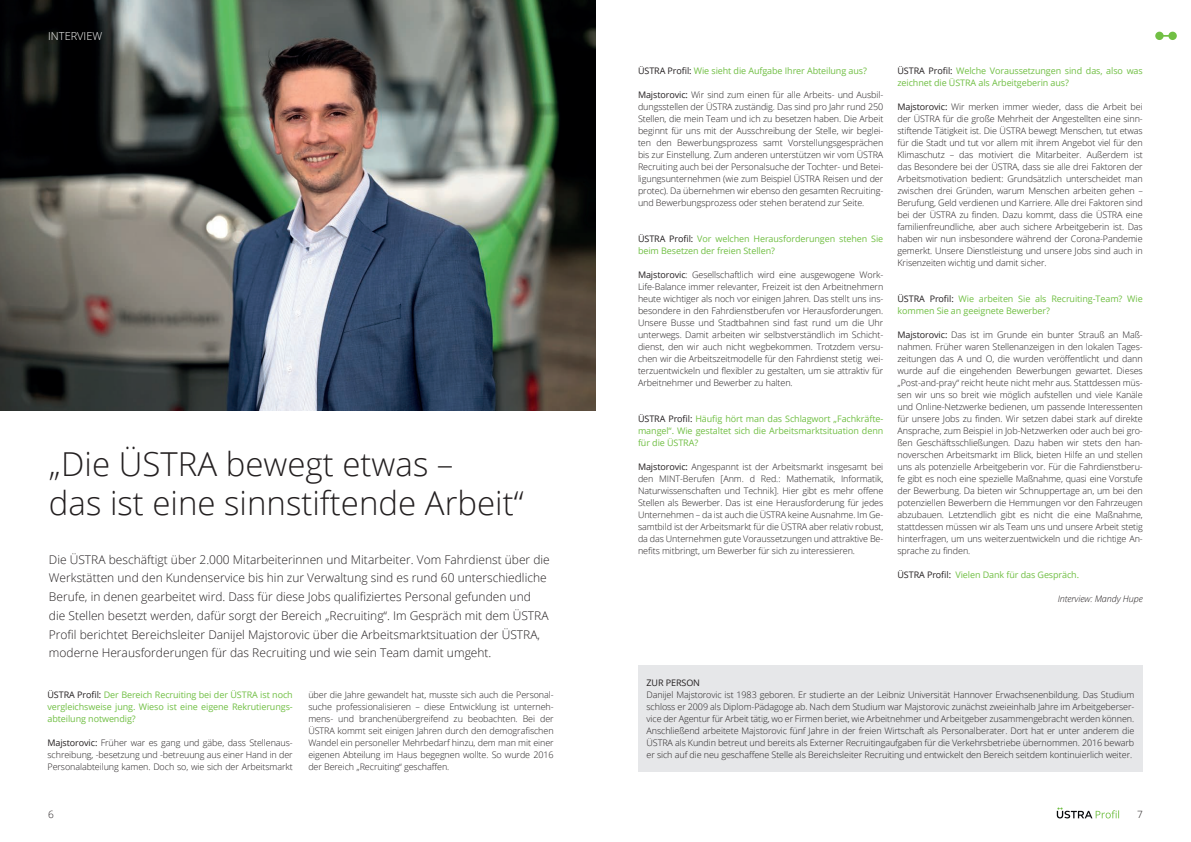
<style>
.page{position:relative;width:1191px;height:842px;background:#fff}
.page>*{position:absolute;margin:0;border:0;box-sizing:border-box;transform-origin:0 0}
.t1{font:300 33px/39px "Open Sans";color:#231f20}
.t2{font:300 12px/18.7px "Open Sans";color:#231f20}
.t3{font:300 11px "Open Sans";color:#fff}
.t4{font:300 10px "Open Sans";color:#231f20}
.t5{font:300 9px/12px "Open Sans";letter-spacing:-.01em;color:#231f20;text-align:justify}
.t6{font:9px/12px "Open Sans";letter-spacing:-.01em;color:#71bf44}
.t7{font:italic 300 9px "Open Sans";letter-spacing:-.01em;color:#231f20}
.t8{font:9px "Open Sans";letter-spacing:-.01em;color:#231f20}
.s1{color:#231f20}
.s2{font-weight:400}
</style>
<div class="page">
<svg style="left:1056px;top:807px;width:63px;height:11px"></svg>
<svg style="left:1155px;top:32px;width:21px;height:8px"></svg>
<div style="left:638px;top:665px;width:504px;height:107px;background:#e6e7e9"></div>
<img style="left:0;top:0;width:595px;height:410px">
<p class="t3" style="left:48px;top:29px;width:56px">INTERVIEW</p>
<h1 class="t1" style="left:49px;top:443px;width:476px">„Die ÜSTRA bewegt etwas –<br>das ist eine sinnstiftende Arbeit“</h1>
<p class="t2" style="left:49px;top:550px;width:502px">Die ÜSTRA beschäftigt über 2.000 Mitarbeiterinnen und Mitarbeiter. Vom Fahrdienst über die Werkstätten und den Kundenservice bis hin zur Verwaltung sind es rund 60 unterschiedliche Berufe, in denen gearbeitet wird. Dass für diese Jobs qualifiziertes Personal gefunden und die Stellen besetzt werden, dafür sorgt der Bereich „Recruiting“. Im Gespräch mit dem ÜSTRA Profil berichtet Bereichsleiter Danijel Majstorovic über die Arbeitsmarktsituation der ÜSTRA, moderne Herausforderungen für das Recruiting und wie sein Team damit umgeht.</p>
<p class="t6" style="left:47px;top:689px;width:247px;text-align:justify"><span class="s1">ÜSTRA Profil:</span> Der Bereich Recruiting bei der ÜSTRA ist noch vergleichsweise jung. Wieso ist eine eigene Rekrutierungs&shy;abteilung notwendig?</p>
<p class="t5" style="left:47px;top:737px;width:247px"><span class="s2">Majstorovic:</span> Früher war es gang und gäbe, dass Stellenaus&shy;schreibung, -besetzung und -betreuung aus einer Hand in der Personalabteilung kamen. Doch so, wie sich der Arbeitsmarkt</p>
<p class="t5" style="left:308px;top:689px;width:247px">über die Jahre gewandelt hat, musste sich auch die Personal&shy;suche professionalisieren – diese Entwicklung ist unterneh&shy;mens- und branchenübergreifend zu beobachten. Bei der ÜSTRA kommt seit einigen Jahren durch den demografischen Wandel ein personeller Mehrbedarf hinzu, dem man mit einer eigenen Abteilung im Haus begegnen wollte. So wurde 2016 der Bereich „Recruiting“ geschaffen.</p>
<p class="t6" style="left:638px;top:65px;width:230px"><span class="s1">ÜSTRA Profil:</span> Wie sieht die Aufgabe Ihrer Abteilung aus?</p>
<p class="t5" style="left:638px;top:89px;width:247px"><span class="s2">Majstorovic:</span> Wir sind zum einen für alle Arbeits- und Ausbil&shy;dungsstellen der ÜSTRA zuständig. Das sind pro Jahr rund 250<br>Stellen, die mein Team und ich zu besetzen haben. Die Arbeit beginnt für uns mit der Ausschreibung der Stelle, wir beglei&shy;ten den Bewerbungsprozess samt Vorstellungsgesprächen bis zur Einstellung. Zum anderen unterstützen wir vom ÜSTRA Recruiting auch bei der Personalsuche der Tochter- und Betei&shy;ligungsunternehmen (wie zum Beispiel ÜSTRA Reisen und der protec). Da übernehmen wir ebenso den gesamten Recruiting&shy;und Bewerbungsprozess oder stehen beratend zur Seite.</p>
<p class="t6" style="left:638px;top:233px;width:247px"><span class="s1">ÜSTRA Profil:</span> Vor welchen Herausforderungen stehen Sie beim Besetzen der freien Stellen?</p>
<p class="t5" style="left:638px;top:269px;width:247px"><span class="s2">Majstorovic</span>: Gesellschaftlich wird eine ausgewogene Work-Life-Balance immer relevanter, Freizeit ist den Arbeitnehmern heute wichtiger als noch vor einigen Jahren. Das stellt uns ins&shy;besondere in den Fahrdienstberufen vor Herausforderungen.<br>Unsere Busse und Stadtbahnen sind fast rund um die Uhr unterwegs. Damit arbeiten wir selbstverständlich im Schicht&shy;dienst, den wir auch nicht wegbekommen. Trotzdem versu&shy;chen wir die Arbeitszeitmodelle für den Fahrdienst stetig wei&shy;terzuentwickeln und flexibler zu gestalten, um sie attraktiv für Arbeitnehmer und Bewerber zu halten.</p>
<p class="t6" style="left:638px;top:413px;width:247px;text-align:justify"><span class="s1">ÜSTRA Profil:</span> Häufig hört man das Schlagwort „Fachkräfte&shy;mangel“. Wie gestaltet sich die Arbeitsmarktsituation denn für die ÜSTRA?</p>
<p class="t5" style="left:638px;top:461px;width:247px"><span class="s2">Majstorovic:</span> Angespannt ist der Arbeitsmarkt insgesamt bei den MINT-Berufen [Anm. d Red.: Mathematik, Informatik, Naturwissenschaften und Technik]. Hier gibt es mehr offene Stellen als Bewerber. Das ist eine Herausforderung für jedes Unternehmen – da ist auch die ÜSTRA keine Ausnahme. Im Ge&shy;samtbild ist der Arbeitsmarkt für die ÜSTRA aber relativ robust, da das Unternehmen gute Voraussetzungen und attraktive Be&shy;nefits mitbringt, um Bewerber für sich zu interessieren.</p>
<p class="t6" style="left:897px;top:65px;width:247px"><span class="s1">ÜSTRA Profil:</span> Welche Voraussetzungen sind das, also was zeichnet die ÜSTRA als Arbeitgeberin aus?</p>
<p class="t5" style="left:897px;top:101px;width:247px"><span class="s2">Majstorovic:</span> Wir merken immer wieder, dass die Arbeit bei der ÜSTRA für die große Mehrheit der Angestellten eine sinn&shy;stiftende Tätigkeit ist. Die ÜSTRA bewegt Menschen, tut etwas für die Stadt und tut vor allem mit ihrem Angebot viel für den Klimaschutz – das motiviert die Mitarbeiter. Außerdem ist das Besondere bei der ÜSTRA, dass sie alle drei Faktoren der Arbeitsmotivation bedient: Grundsätzlich unterscheidet man zwischen drei Gründen, warum Menschen arbeiten gehen – Berufung, Geld verdienen und Karriere. Alle drei Faktoren sind bei der ÜSTRA zu finden. Dazu kommt, dass die ÜSTRA eine familienfreundliche, aber auch sichere Arbeitgeberin ist. Das haben wir nun insbesondere während der Corona-Pandemie gemerkt. Unsere Dienstleistung und unsere Jobs sind auch in Krisenzeiten wichtig und damit sicher.</p>
<p class="t6" style="left:897px;top:293px;width:247px"><span class="s1">ÜSTRA Profil:</span> Wie arbeiten Sie als Recruiting-Team? Wie kommen Sie an geeignete Bewerber?</p>
<p class="t5" style="left:897px;top:329px;width:247px"><span class="s2">Majstorovic:</span> Das ist im Grunde ein bunter Strauß an Maß&shy;nahmen. Früher waren Stellenanzeigen in den lokalen Tages&shy;zeitungen das A und O, die wurden veröffentlicht und dann wurde auf die eingehenden Bewerbungen gewartet. Dieses „Post-and-pray“ reicht heute nicht mehr aus. Stattdessen müs&shy;sen wir uns so breit wie möglich aufstellen und viele Kanäle und Online-Netzwerke bedienen, um passende Interessenten für unsere Jobs zu finden. Wir setzen dabei stark auf direkte Ansprache, zum Beispiel in Job-Netzwerken oder auch bei gro&shy;ßen Geschäftsschließungen. Dazu haben wir stets den han&shy;noverschen Arbeitsmarkt im Blick, bieten Hilfe an und stellen uns als potenzielle Arbeitgeberin vor. Für die Fahrdienstberu&shy;fe gibt es noch eine spezielle Maßnahme, quasi eine Vorstufe der Bewerbung. Da bieten wir Schnuppertage an, um bei den potenziellen Bewerbern die Hemmungen vor den Fahrzeugen abzubauen. Letztendlich gibt es nicht die eine Maßnahme, stattdessen müssen wir als Team uns und unsere Arbeit stetig hinterfragen, um uns weiterzuentwickeln und die richtige An&shy;sprache zu finden.</p>
<p class="t6" style="left:897px;top:569px;width:183px"><span class="s1">ÜSTRA Profil:</span> Vielen Dank für das Gespräch.</p>
<p class="t7" style="left:1057px;top:593px;width:87px">Interview: Mandy Hupe</p>
<p class="t8" style="left:646px;top:677px;width:55px">ZUR PERSON</p>
<p class="t5" style="left:646px;top:689px;width:489px">Danijel Majstorovic ist 1983 geboren. Er studierte an der Leibniz Universität Hannover Erwachsenenbildung. Das Studium schloss er 2009 als Diplom-Pädagoge ab. Nach dem Studium war Majstorovic zunächst zweieinhalb Jahre im Arbeitgeberser&shy;vice der Agentur für Arbeit tätig, wo er Firmen beriet, wie Arbeitnehmer und Arbeitgeber zusammengebracht werden können.<br>Anschließend arbeitete Majstorovic fünf Jahre in der freien Wirtschaft als Personalberater. Dort hat er unter anderem die ÜSTRA als Kundin betreut und bereits als Externer Recruitingaufgaben für die Verkehrsbetriebe übernommen. 2016 bewarb er sich auf die neu geschaffene Stelle als Bereichsleiter Recruiting und entwickelt den Bereich seitdem kontinuierlich weiter.</p>
<p class="t4" style="left:48px;top:807px;width:7px">6</p>
<p class="t4" style="left:1137px;top:807px;width:7px">7</p>
</div>
